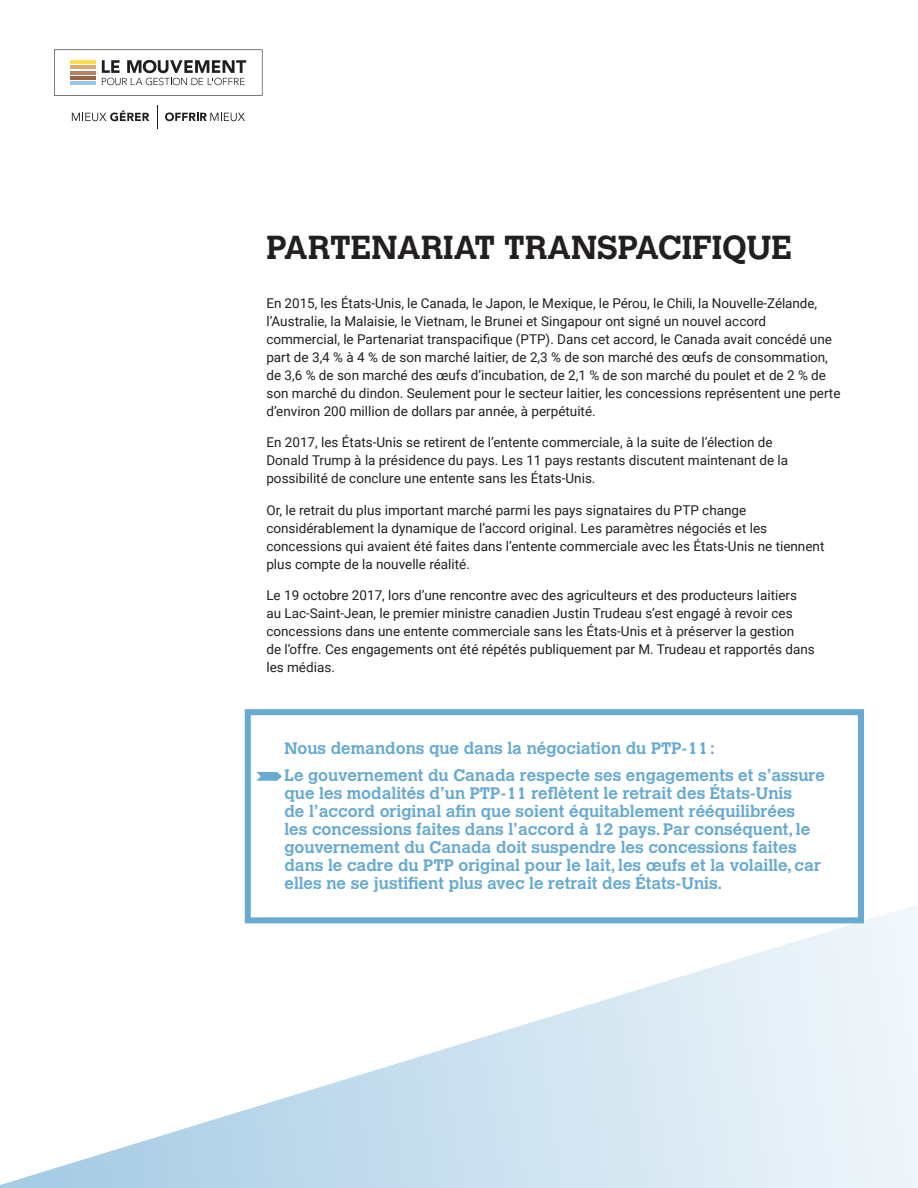
<style>
.page{position:relative;width:918px;height:1188px;background:#fff}
.page>*{position:absolute;margin:0;border:0;box-sizing:border-box;transform-origin:0 0}
.t1{font:700 33px "Calvert";color:#231f20}
.t2{font:700 28.05px "Roboto Slab";color:#68aad1;scale:.91 1}
.t3{font:700 27.75px "Roboto Slab";color:#68aad1;scale:.92 1}
.t4{font:700 16.5px/18px "Calvert";color:#68aad1}
.t5{font:13.5px/18px "Roboto";color:#231f20}
.t6{font:700 8.85px/10.1px "Roboto Slab";color:#68aad1;scale:.91 1}
.t7{font:700 8.85px/9.9px "Roboto Slab";color:#68aad1;scale:.92 1}
.t8{font:7.35px/8.9px "Roboto";letter-spacing:.01em;color:#68aad1;scale:.9 1}
</style>
<div class="page">
<svg style="left:54px;top:50px;width:208px;height:46px"></svg>
<svg style="left:72px;top:110px;width:77px;height:11px"></svg>
<svg style="left:165px;top:112px;width:80px;height:9px"></svg>
<svg style="left:157px;top:105px;width:1px;height:23px"></svg>
<svg style="left:0;top:891px;width:918px;height:297px"></svg>
<div style="left:245px;top:709px;width:619px;height:214px;background:#fff;border:6px solid #68aad1"></div>
<svg style="left:256px;top:772px;width:26px;height:9px"></svg>
<h1 class="t1" style="left:266px;top:226px;width:527px">PARTENARIAT TRANSPACIFIQUE</h1>
<p class="t5" style="left:266px;top:294px;width:576px">En 2015, les États-Unis, le Canada, le Japon, le Mexique, le Pérou, le Chili, la Nouvelle-Zélande, l’Australie, la Malaisie, le Vietnam, le Brunei et Singapour ont signé un nouvel accord commercial, le Partenariat transpacifique (PTP). Dans cet accord, le Canada avait concédé une part de 3,4 % à 4 % de son marché laitier, de 2,3 % de son marché des œufs de consommation, de 3,6 % de son marché des œufs d’incubation, de 2,1 % de son marché du poulet et de 2 % de son marché du dindon. Seulement pour le secteur laitier, les concessions représentent une perte d’environ 200 million de dollars par année, à perpétuité.</p>
<p class="t5" style="left:266px;top:433px;width:523px">En 2017, les États-Unis se retirent de l’entente commerciale, à la suite de l’élection de<br>Donald Trump à la présidence du pays. Les 11 pays restants discutent maintenant de la possibilité de conclure une entente sans les États-Unis.</p>
<p class="t5" style="left:266px;top:501px;width:560px">Or, le retrait du plus important marché parmi les pays signataires du PTP change considérablement la dynamique de l’accord original. Les paramètres négociés et les concessions qui avaient été faites dans l’entente commerciale avec les États-Unis ne tiennent plus compte de la nouvelle réalité.</p>
<p class="t5" style="left:266px;top:586px;width:550px">Le 19 octobre 2017, lors d’une rencontre avec des agriculteurs et des producteurs laitiers au Lac-Saint-Jean, le premier ministre canadien Justin Trudeau s’est engagé à revoir ces concessions dans une entente commerciale sans les États-Unis et à préserver la gestion<br>de l’offre. Ces engagements ont été répétés publiquement par M. Trudeau et rapportés dans les médias.</p>
<p class="t4" style="left:284px;top:734px;width:542px;line-height:27px">Nous demandons que dans la négociation du PTP-11:<br>Le gouvernement du Canada respecte ses engagements et s’assure</p>
<p class="t4" style="left:284px;top:783px;width:538px">que les modalités d’un PTP-11 reflètent le retrait des États-Unis<br>de l’accord original afin que soient équitablement rééquilibrées les concessions faites dans l’accord à 12 pays. Par conséquent, le gouvernement du Canada doit suspendre les concessions faites dans le cadre du PTP original pour le lait, les œufs et la volaille, car elles ne se justifient plus avec le retrait des États-Unis.</p>
<h3 class="t3" style="left:285px;top:757px;width:71px">2,5 G<sup>$</sup></h3>
<p class="t7" style="left:285px;top:792px;width:62px">EN RECETTES<br>À LA FERME</p>
<p class="t8" style="left:285px;top:812px;width:72px">(28 % des recettes agricoles du Québec)</p>
<h2 class="t2" style="left:397px;top:757px;width:72px">6,2 G<sup>$</sup></h2>
<p class="t6" style="left:397px;top:792px;width:85px">EN CONTRIBUTION<br>AU PIB</p>
</div>
